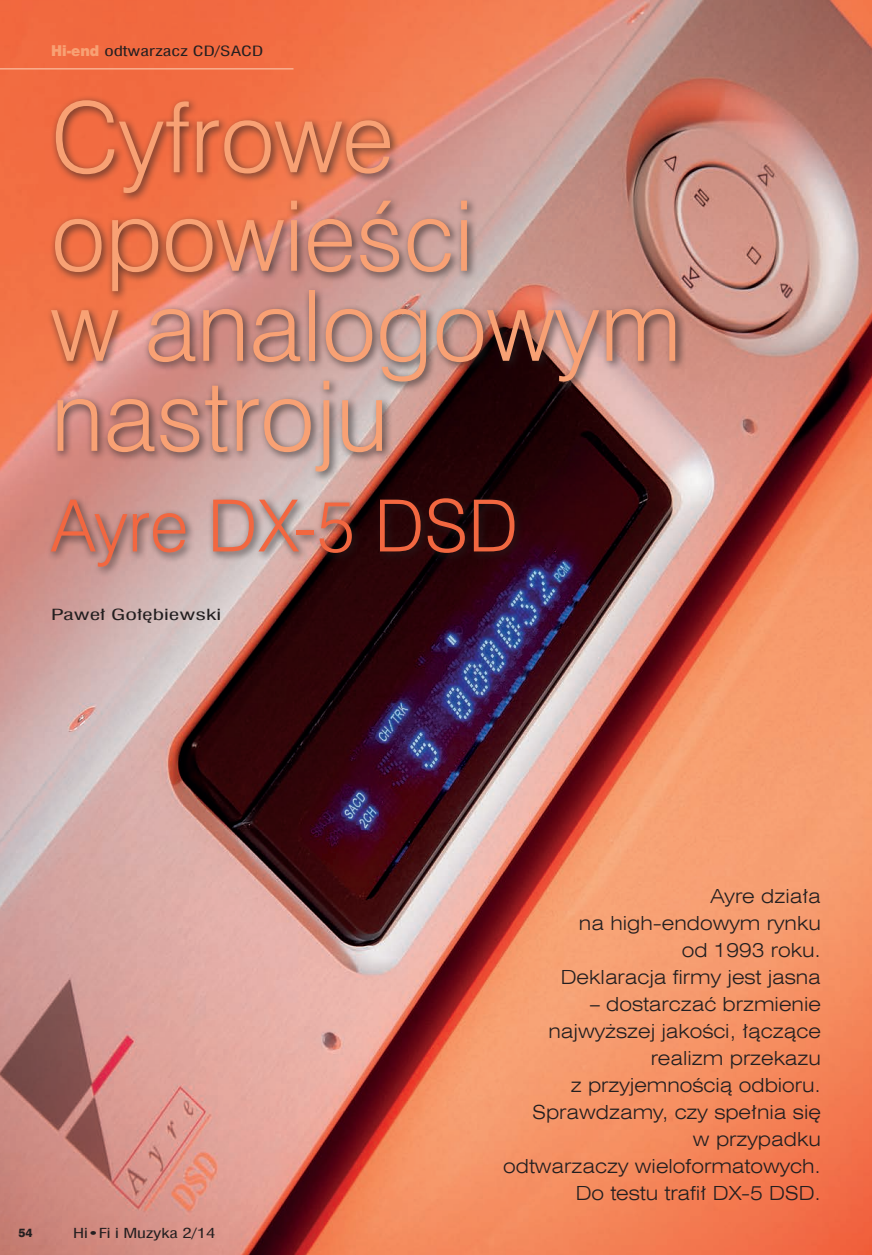
<style>
.page{position:relative;width:872px;height:1255px;background:#fff}
.page>*{position:absolute;margin:0;border:0;box-sizing:border-box;transform-origin:0 0}
.tytul_tekstu{font:97.5px/90px "Swis 721 Lt EU";color:#f8a174}
.tytul_tekstu-2{font:72px "Swis 721 Lt EU";color:#f26740}
.lead{font:19.5px/27px "Swis 721 Lt Ex EU";color:#231f20;text-align:right}
.autor{font:15px "Swis 721 Cn EU";color:#231f20;scale:1.6 1}
.t1{font:13.8px "Swis 721 Cn EU";color:#231f20;scale:1.4 1}
.t2{font:13.5px "Swis 721 Cn EU";letter-spacing:-.005em;color:#231f20;scale:1.4 1}
.t3{font:12px "Swis 721 Hv EU";color:#231f20}
.s1{font-family:"Swis 721 Blk 2 EU";color:#f8a174}
</style>
<div class="page">
<img style="left:0;top:0;width:872px;height:1254px">
<hr style="left:0;top:68px;width:293px;height:2px;background:#f9b090">
<div style="left:45px;top:95px;width:641px;height:482px;background:#231f20;opacity:.75"></div>
<p class="t1" style="left:51px;top:41px;width:153px"><span class="s1">Hi-end</span> odtwarzacz CD/SACD</p>
<p class="tytul_tekstu" style="left:51px;top:94px;width:344px">Cyfrowe</p>
<p class="tytul_tekstu" style="left:51px;top:193px;width:632px">opowieści<br>w analogowym nastroju</p>
<p class="tytul_tekstu-2" style="left:51px;top:482px;width:469px">Ayre DX-5 DSD</p>
<p class="autor" style="left:51px;top:604px;width:108px">Paweł Gołębiewski</p>
<p class="t3" style="left:18px;top:1225px;width:16px">54</p>
<p class="t2" style="left:73px;top:1224px;width:103px">Hi•Fi i Muzyka 2/14</p>
<p class="lead" style="left:561px;top:882px;width:262px">Ayre działa<br>na high-endowym rynku od 1993 roku.<br>Deklaracja firmy jest jasna</p>
<p class="lead" style="left:503px;top:990px;width:319px">– dostarczać brzmienie najwyższej jakości, łączące realizm przekazu<br>z przyjemnością odbioru.<br>Sprawdzamy, czy spełnia się<br>w przypadku<br>odtwarzaczy wieloformatowych.<br>Do testu trafił DX-5 DSD.</p>
</div>
